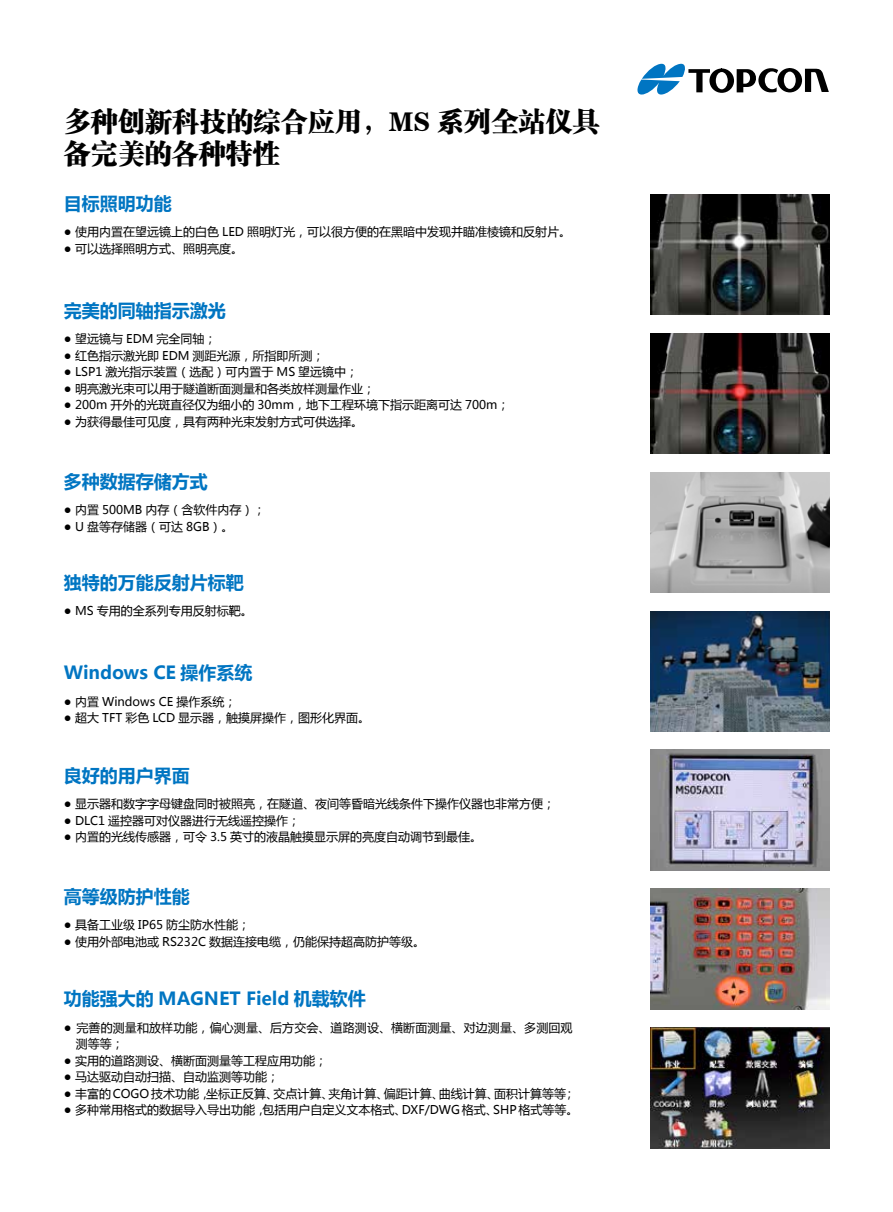
<style>
.page{position:relative;width:893px;height:1212px;background:#fff}
.page>*{position:absolute;margin:0;border:0;box-sizing:border-box;transform-origin:0 0}
.t1{font:27px/32.4px "FZCSJW GB1 0";letter-spacing:.005em;color:#000}
.t2{font:700 18px "Microsoft Ya Hei";color:#0075c2}
.t3{font:12px/16.5px "Microsoft Ya Hei";color:#000}
</style>
<div class="page">
<svg style="left:637px;top:64px;width:192px;height:31px"></svg>
<img style="left:651px;top:333px;width:178px;height:121px">
<img style="left:651px;top:750px;width:178px;height:120px">
<img style="left:651px;top:472px;width:178px;height:121px">
<img style="left:651px;top:889px;width:178px;height:120px">
<img style="left:651px;top:1028px;width:178px;height:120px">
<img style="left:651px;top:194px;width:178px;height:121px">
<img style="left:651px;top:611px;width:178px;height:120px">
<h1 class="t1" style="left:64px;top:106px;width:537px">多种创新科技的综合应用，MS 系列全站仪具备完美的各种特性</h1>
<h2 class="t2" style="left:64px;top:191px;width:109px">目标照明功能</h2>
<p class="t3" style="left:64px;top:223px;width:509px">● 使用内置在望远镜上的白色 LED 照明灯光，可以很方便的在黑暗中发现并瞄准棱镜和反射片。</p>
<p class="t3" style="left:64px;top:240px;width:181px">● 可以选择照明方式、照明亮度。</p>
<h2 class="t2" style="left:64px;top:298px;width:163px">完美的同轴指示激光</h2>
<p class="t3" style="left:64px;top:330px;width:154px">● 望远镜与 EDM 完全同轴；</p>
<p class="t3" style="left:64px;top:347px;width:262px">● 红色指示激光即 EDM 测距光源，所指即所测；</p>
<p class="t3" style="left:64px;top:363px;width:296px">● LSP1 激光指示装置（选配）可内置于 MS 望远镜中；</p>
<p class="t3" style="left:64px;top:380px;width:313px">● 明亮激光束可以用于隧道断面测量和各类放样测量作业；</p>
<p class="t3" style="left:64px;top:396px;width:447px">● 200m 开外的光斑直径仅为细小的 30mm，地下工程环境下指示距离可达 700m；</p>
<p class="t3" style="left:64px;top:413px;width:301px">● 为获得最佳可见度，具有两种光束发射方式可供选择。</p>
<h2 class="t2" style="left:64px;top:469px;width:145px">多种数据存储方式</h2>
<p class="t3" style="left:64px;top:501px;width:203px">● 内置 500MB 内存（含软件内存）；</p>
<p class="t3" style="left:64px;top:518px;width:171px">● U 盘等存储器（可达 8GB）。</p>
<h2 class="t2" style="left:64px;top:570px;width:181px">独特的万能反射片标靶</h2>
<p class="t3" style="left:64px;top:602px;width:191px">● MS 专用的全系列专用反射标靶。</p>
<h2 class="t2" style="left:64px;top:660px;width:190px">Windows CE 操作系统</h2>
<p class="t3" style="left:64px;top:692px;width:174px">● 内置 Windows CE 操作系统；</p>
<p class="t3" style="left:64px;top:709px;width:308px">● 超大 TFT 彩色 LCD 显示器，触摸屏操作，图形化界面。</p>
<h2 class="t2" style="left:64px;top:763px;width:127px">良好的用户界面</h2>
<p class="t3" style="left:64px;top:795px;width:493px">● 显示器和数字字母键盘同时被照亮，在隧道、夜间等昏暗光线条件下操作仪器也非常方便；</p>
<p class="t3" style="left:64px;top:812px;width:238px">● DLC1 遥控器可对仪器进行无线遥控操作；</p>
<p class="t3" style="left:64px;top:828px;width:420px">● 内置的光线传感器，可令 3.5 英寸的液晶触摸显示屏的亮度自动调节到最佳。</p>
<h2 class="t2" style="left:64px;top:884px;width:127px">高等级防护性能</h2>
<p class="t3" style="left:64px;top:916px;width:188px">● 具备工业级 IP65 防尘防水性能；</p>
<p class="t3" style="left:64px;top:933px;width:363px">● 使用外部电池或 RS232C 数据连接电缆，仍能保持超高防护等级。</p>
<h2 class="t2" style="left:64px;top:986px;width:304px">功能强大的 MAGNET Field 机载软件</h2>
<p class="t3" style="left:76px;top:1019px;width:498px;text-indent:-12px">● 完善的测量和放样功能，偏心测量、后方交会、道路测设、横断面测量、对边测量、多测回观测等等；</p>
<p class="t3" style="left:64px;top:1052px;width:265px">● 实用的道路测设、横断面测量等工程应用功能；</p>
<p class="t3" style="left:64px;top:1068px;width:217px">● 马达驱动自动扫描、自动监测等功能；</p>
<p class="t3" style="left:64px;top:1085px;width:513px">● 丰富的 COGO 技术功能，坐标正反算、交点计算、夹角计算、偏距计算、曲线计算、面积计算等等；</p>
<p class="t3" style="left:64px;top:1101px;width:516px">● 多种常用格式的数据导入导出功能，包括用户自定义文本格式、DXF/DWG 格式、SHP 格式等等。</p>
</div>
